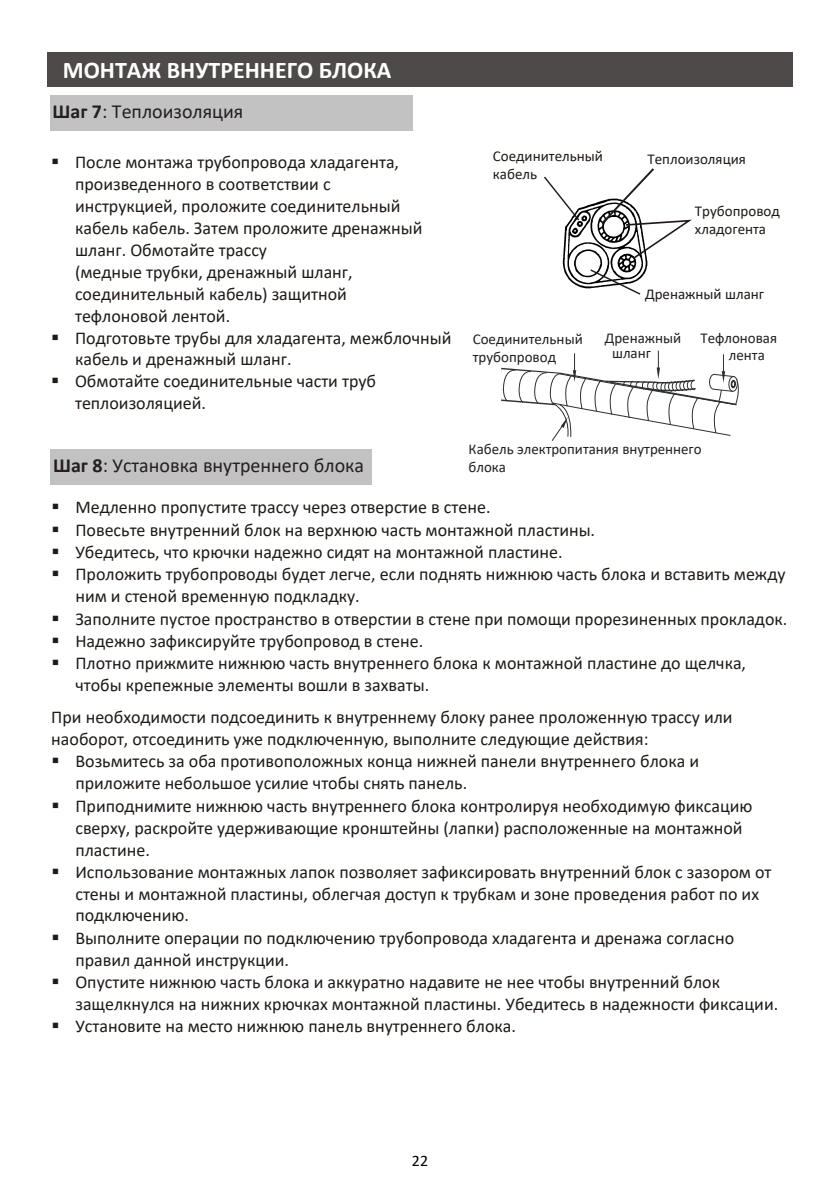
<style>
.page{position:relative;width:840px;height:1192px;background:#fff}
.page>*{position:absolute;margin:0;border:0;box-sizing:border-box;transform-origin:0 0}
.t1{font:700 24px "Calibri";color:#fff}
.t2{font:20px "Calibri";color:#241f21}
.t3{font:18px/22px "Calibri";color:#1f1a17}
.t4{font:16px "Calibri";color:#000}
.t5{font:15px/18px "Calibri";color:#231f20}
.t6{font:15px/18px "Calibri";color:#1f1a17}
.s1{font-weight:700}
</style>
<div class="page">
<div style="left:47px;top:52px;width:746px;height:35px;background:#4f4a4a"></div>
<div style="left:50px;top:95px;width:363px;height:35px;background:#c2c2c2"></div>
<svg style="left:501px;top:351px;width:238px;height:90px"></svg>
<svg style="left:544px;top:168px;width:148px;height:127px"></svg>
<div style="left:50px;top:449px;width:321px;height:36px;background:#c2c2c2"></div>
<h1 class="t1" style="left:63px;top:53px;width:330px">МОНТАЖ ВНУТРЕННЕГО БЛОКА</h1>
<p class="t2" style="left:53px;top:97px;width:192px"><span class="s1">Шаг 7</span>: Теплоизоляция</p>
<p class="t3" style="left:75px;top:150px;width:349px;text-indent:-24px">▪ После монтажа трубопровода хладагента, произведенного в соответствии с инструкцией, проложите соединительный кабель кабель. Затем проложите дренажный шланг. Обмотайте трассу<br>(медные трубки, дренажный шланг, соединительный кабель) защитной тефлоновой лентой.</p>
<p class="t3" style="left:75px;top:326px;width:378px;text-indent:-24px">▪ Подготовьте трубы для хладагента, межблочный кабель и дренажный шланг.</p>
<p class="t3" style="left:75px;top:370px;width:303px;text-indent:-24px">▪ Обмотайте соединительные части труб теплоизоляцией.</p>
<p class="t2" style="left:53px;top:451px;width:312px"><span class="s1">Шаг</span> <span class="s1">8</span>: Установка внутреннего блока</p>
<p class="t6" style="left:493px;top:147px;width:112px">Соединительный кабель</p>
<p class="t6" style="left:647px;top:149px;width:100px">Теплоизоляция</p>
<p class="t6" style="left:695px;top:201px;width:86px">Трубопровод хладогента</p>
<p class="t5" style="left:473px;top:330px;width:112px">Соединительный трубопровод</p>
<p class="t6" style="left:645px;top:285px;width:121px">Дренажный шланг</p>
<p class="t5" style="left:612px;top:331px;width:71px;line-height:14.6px;text-indent:-7px">Дренажный шланг</p>
<p class="t5" style="left:729px;top:330px;width:50px;line-height:16.2px;text-indent:-28px">Тефлоновая лента</p>
<p class="t5" style="left:469px;top:439px;width:235px">Кабель электропитания внутреннего блока</p>
<p class="t3" style="left:51px;top:496px;width:441px">▪ Медленно пропустите трассу через отверстие в стене.</p>
<p class="t3" style="left:51px;top:518px;width:545px">▪ Повесьте внутренний блок на верхнюю часть монтажной пластины.</p>
<p class="t3" style="left:51px;top:541px;width:513px">▪ Убедитесь, что крючки надежно сидят на монтажной пластине.</p>
<p class="t3" style="left:75px;top:563px;width:712px;text-indent:-24px">▪ Проложить трубопроводы будет легче, если поднять нижнюю часть блока и вставить между ним и стеной временную подкладку.</p>
<p class="t3" style="left:51px;top:607px;width:737px">▪ Заполните пустое пространство в отверстии в стене при помощи прорезиненных прокладок.</p>
<p class="t3" style="left:51px;top:630px;width:373px">▪ Надежно зафиксируйте трубопровод в стене.</p>
<p class="t3" style="left:75px;top:652px;width:672px;text-indent:-24px">▪ Плотно прижмите нижнюю часть внутреннего блока к монтажной пластине до щелчка, чтобы крепежные элементы вошли в захваты.</p>
<p class="t3" style="left:51px;top:706px;width:683px">При необходимости подсоединить к внутреннему блоку ранее проложенную трассу или наоборот, отсоединить уже подключенную, выполните следующие действия:</p>
<p class="t3" style="left:75px;top:750px;width:625px;text-indent:-24px">▪ Возьмитесь за оба противоположных конца нижней панели внутреннего блока и приложите небольшое усилие чтобы снять панель.</p>
<p class="t3" style="left:75px;top:794px;width:679px;text-indent:-24px">▪ Приподнимите нижнюю часть внутреннего блока контролируя необходимую фиксацию сверху, раскройте удерживающие кронштейны (лапки) расположенные на монтажной пластине.</p>
<p class="t3" style="left:75px;top:861px;width:698px;text-indent:-24px">▪ Использование монтажных лапок позволяет зафиксировать внутренний блок с зазором от стены и монтажной пластины, облегчая доступ к трубкам и зоне проведения работ по их подключению.</p>
<p class="t3" style="left:75px;top:927px;width:660px;text-indent:-24px">▪ Выполните операции по подключению трубопровода хладагента и дренажа согласно правил данной инструкции.</p>
<p class="t3" style="left:75px;top:971px;width:704px;text-indent:-24px">▪ Опустите нижнюю часть блока и аккуратно надавите не нее чтобы внутренний блок защелкнулся на нижних крючках монтажной пластины. Убедитесь в надежности фиксации.</p>
<p class="t3" style="left:51px;top:1015px;width:466px">▪ Установите на место нижнюю панель внутреннего блока.</p>
<p class="t4" style="left:412px;top:1149px;width:18px">22</p>
</div>
